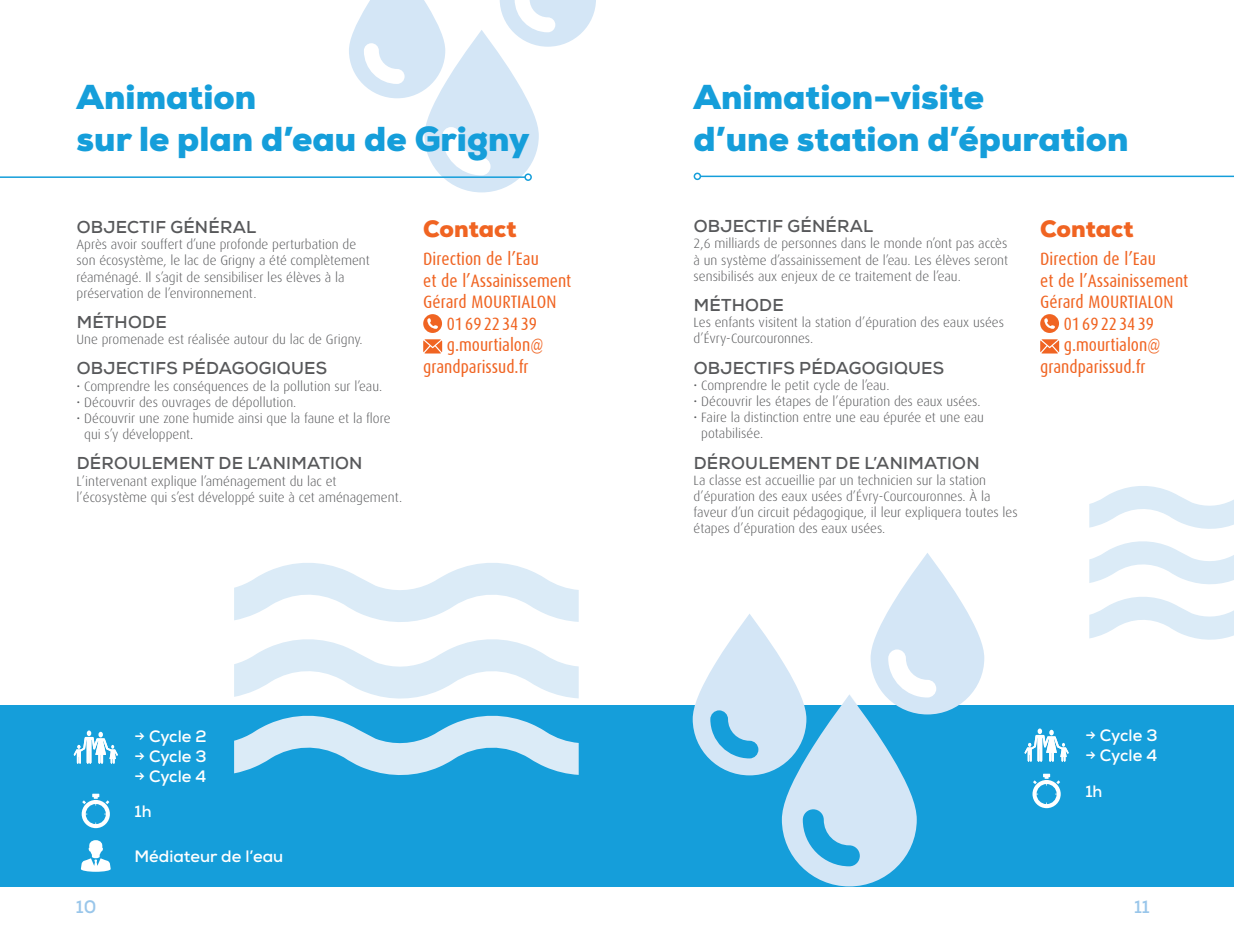
<style>
.page{position:relative;width:1234px;height:949px;background:#fff}
.page>*{position:absolute;margin:0;border:0;box-sizing:border-box;transform-origin:0 0}
.Titre_animation{font:900 34.5px/42px "Nexa";color:#159eda}
.Titre_contact_animat{font:900 23.55px "Nexa";color:#f06422}
.texte_contact{font:18px/21.6px "Dax Condensed";color:#f06422}
.t1{font:700 18px "Nexa";color:#99c6ea}
.Sous-titre_animation{font:700 17.25px "Nexa";letter-spacing:.015em;color:#57585a}
.texte_encadré_animat{font:700 16.5px "Nexa";color:#fff}
.Texte_courant_animat{font:300 13.5px/16.2px "Dax";color:#57585a}
.s1{font-family:"Nexa";font-weight:400}
</style>
<div class="page">
<div style="left:0;top:705px;width:1233px;height:181px;background:#159eda"></div>
<svg style="left:74px;top:730px;width:44px;height:33px"></svg>
<svg style="left:82px;top:793px;width:28px;height:34px"></svg>
<svg style="left:81px;top:840px;width:30px;height:31px"></svg>
<svg style="left:1024px;top:728px;width:44px;height:33px"></svg>
<svg style="left:1032px;top:773px;width:28px;height:34px"></svg>
<svg style="left:423px;top:314px;width:19px;height:19px"></svg>
<svg style="left:423px;top:339px;width:19px;height:14px"></svg>
<svg style="left:1040px;top:314px;width:18px;height:19px"></svg>
<svg style="left:1040px;top:339px;width:18px;height:14px"></svg>
<hr style="left:700px;top:175px;width:533px;height:2px;background:#159eda">
<div style="left:693px;top:172px;width:8px;height:8px;border:2px solid #159eda;border-radius:50%"></div>
<svg style="left:234px;top:563px;width:344px;height:59px"></svg>
<svg style="left:234px;top:715px;width:344px;height:60px"></svg>
<svg style="left:234px;top:639px;width:344px;height:60px"></svg>
<svg style="left:349px;top:0;width:247px;height:192px"></svg>
<hr style="left:0;top:176px;width:525px;height:2px;background:#159eda">
<div style="left:524px;top:173px;width:7px;height:8px;border:2px solid #159eda;border-radius:50%"></div>
<svg style="left:692px;top:553px;width:292px;height:333px"></svg>
<svg style="left:1089px;top:486px;width:144px;height:43px"></svg>
<svg style="left:1089px;top:597px;width:144px;height:43px"></svg>
<svg style="left:1089px;top:541px;width:144px;height:43px"></svg>
<p class="Titre_animation" style="left:77px;top:76px;width:454px">Animation<br>sur le plan d’eau de Grigny</p>
<p class="Sous-titre_animation" style="left:77px;top:216px;width:181px">OBJECTIF GÉNÉRAL</p>
<p class="Texte_courant_animat" style="left:77px;top:236px;width:295px">Après avoir souffert d’une profonde perturbation de son écosystème, le lac de Grigny a été complètement réaménagé. Il s’agit de sensibiliser les élèves à la préservation de l’environnement.</p>
<p class="Sous-titre_animation" style="left:77px;top:311px;width:91px">MÉTHODE</p>
<p class="Texte_courant_animat" style="left:77px;top:331px;width:287px">Une promenade est réalisée autour du lac de Grigny.</p>
<p class="Sous-titre_animation" style="left:77px;top:357px;width:252px">OBJECTIFS PÉDAGOGIQUES</p>
<p class="Texte_courant_animat" style="left:77px;top:378px;width:307px">• Comprendre les conséquences de la pollution sur l’eau.</p>
<p class="Texte_courant_animat" style="left:77px;top:394px;width:221px">• Découvrir des ouvrages de dépollution.</p>
<p class="Texte_courant_animat" style="left:84px;top:410px;width:308px;text-indent:-8px">• Découvrir une zone humide ainsi que la faune et la flore qui s’y développent<span class="s1">.</span></p>
<p class="Sous-titre_animation" style="left:77px;top:452px;width:287px">DÉROULEMENT DE L’ANIMATION</p>
<p class="Texte_courant_animat" style="left:77px;top:473px;width:327px">L’intervenant explique l’aménagement du lac et l’écosystème qui s’est développé suite à cet aménagement.</p>
<p class="Titre_contact_animat" style="left:423px;top:213px;width:95px">Contact</p>
<p class="texte_contact" style="left:423px;top:248px;width:149px">Direction de l’Eau<br>et de l’Assainissement</p>
<p class="texte_contact" style="left:423px;top:291px;width:135px">Gérard MOURTIALON</p>
<p class="texte_contact" style="left:446px;top:313px;width:91px">01 69 22 34 39</p>
<p class="texte_contact" style="left:423px;top:334px;width:122px;text-indent:24px">g.mourtialon@ grandparissud.fr</p>
<p class="texte_encadré_animat" style="left:135px;top:725px;width:74px">→ Cycle 2</p>
<p class="texte_encadré_animat" style="left:135px;top:745px;width:74px">→ Cycle 3</p>
<p class="texte_encadré_animat" style="left:135px;top:765px;width:73px">→ Cycle 4</p>
<p class="texte_encadré_animat" style="left:135px;top:800px;width:19px">1h</p>
<p class="texte_encadré_animat" style="left:135px;top:845px;width:150px">Médiateur de l’eau</p>
<p class="Titre_animation" style="left:693px;top:76px;width:436px">Animation-visite<br>d’une station d’épuration</p>
<p class="Sous-titre_animation" style="left:693px;top:215px;width:181px">OBJECTIF GÉNÉRAL</p>
<p class="Texte_courant_animat" style="left:693px;top:236px;width:316px;text-align:justify">2,6 milliards de personnes dans le monde n’ont pas accès à un système d’assainissement de l’eau. Les élèves seront sensibilisés aux enjeux de ce traitement de l’eau.</p>
<p class="Sous-titre_animation" style="left:693px;top:294px;width:91px">MÉTHODE</p>
<p class="Texte_courant_animat" style="left:693px;top:314px;width:312px">Les enfants visitent la station d’épuration des eaux usées d’Évry-Courcouronnes.</p>
<p class="Sous-titre_animation" style="left:693px;top:356px;width:252px">OBJECTIFS PÉDAGOGIQUES</p>
<p class="Texte_courant_animat" style="left:693px;top:377px;width:197px">• Comprendre le petit cycle de l’eau.</p>
<p class="Texte_courant_animat" style="left:693px;top:393px;width:288px">• Découvrir les étapes de l’épuration des eaux usées.</p>
<p class="Texte_courant_animat" style="left:701px;top:409px;width:284px;text-indent:-8px">• Faire la distinction entre une eau épurée et une eau potabilisée.</p>
<p class="Sous-titre_animation" style="left:693px;top:451px;width:287px">DÉROULEMENT DE L’ANIMATION</p>
<p class="Texte_courant_animat" style="left:693px;top:472px;width:325px">La classe est accueillie par un technicien sur la station d’épuration des eaux usées d’Évry-Courcouronnes. À la faveur d’un circuit pédagogique, il leur expliquera toutes les étapes d’épuration des eaux usées.</p>
<p class="Titre_contact_animat" style="left:1039px;top:213px;width:95px">Contact</p>
<p class="texte_contact" style="left:1039px;top:248px;width:149px">Direction de l’Eau<br>et de l’Assainissement</p>
<p class="texte_contact" style="left:1039px;top:291px;width:135px">Gérard MOURTIALON</p>
<p class="texte_contact" style="left:1063px;top:313px;width:92px">01 69 22 34 39</p>
<p class="texte_contact" style="left:1039px;top:334px;width:122px;text-indent:24px">g.mourtialon@ grandparissud.fr</p>
<p class="texte_encadré_animat" style="left:1085px;top:724px;width:74px">→ Cycle 3</p>
<p class="texte_encadré_animat" style="left:1085px;top:744px;width:73px">→ Cycle 4</p>
<p class="texte_encadré_animat" style="left:1085px;top:780px;width:19px">1h</p>
<p class="t1" style="left:76px;top:894px;width:22px">10</p>
<p class="t1" style="left:1133px;top:894px;width:17px">11</p>
</div>
